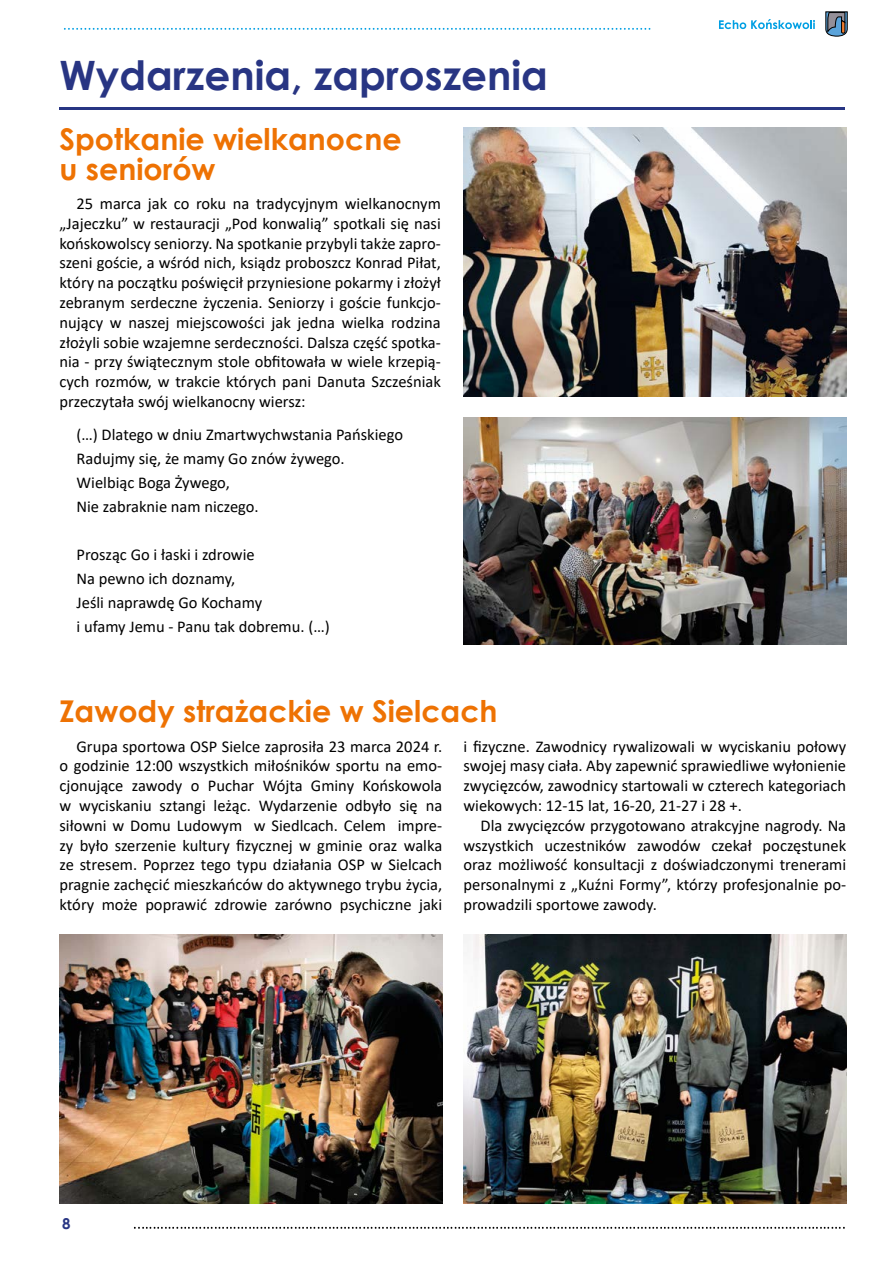
<style>
.page{position:relative;width:893px;height:1263px;background:#fff}
.page>*{position:absolute;margin:0;border:0;box-sizing:border-box;transform-origin:0 0}
.t1{font:700 40.5px "Century Gothic";color:#283583}
.t2{font:700 30px/30px "Century Gothic";color:#ee7203}
.t3{font:16.5px/19.8px "Calibri";color:#000;text-align:justify}
.t4{font:700 15px "Century Gothic";color:#283583}
</style>
<div class="page">
<svg style="left:134px;top:1227px;width:711px;height:2px"></svg>
<svg style="left:719px;top:19px;width:96px;height:10px"></svg>
<svg style="left:64px;top:28px;width:586px;height:2px"></svg>
<svg style="left:825px;top:12px;width:22px;height:24px"></svg>
<hr style="left:60px;top:107px;width:785px;height:3px;background:#283583">
<img style="left:463px;top:127px;width:383px;height:270px">
<img style="left:463px;top:417px;width:383px;height:228px">
<img style="left:60px;top:934px;width:382px;height:269px">
<img style="left:463px;top:934px;width:383px;height:269px">
<h1 class="t1" style="left:60px;top:44px;width:490px">Wydarzenia, zaproszenia</h1>
<h2 class="t2" style="left:60px;top:122px;width:344px">Spotkanie wielkanocne u seniorów</h2>
<p class="t3" style="left:60px;top:193px;width:383px;text-indent:17px">25 marca jak co roku na tradycyjnym wielkanocnym „Jajeczku” w restauracji „Pod konwalią” spotkali się nasi końskowolscy seniorzy. Na spotkanie przybyli także zapro&shy;szeni goście, a wśród nich, ksiądz proboszcz Konrad Piłat, który na początku poświęcił przyniesione pokarmy i złożył zebranym serdeczne życzenia. Seniorzy i goście funkcjo&shy;nujący w naszej miejscowości jak jedna wielka rodzina złożyli sobie wzajemne serdeczności. Dalsza część spotka&shy;nia - przy świątecznym stole obfitowała w wiele krzepią&shy;cych rozmów, w trakcie których pani Danuta Szcześniak przeczytała swój wielkanocny wiersz:</p>
<p class="t3" style="left:77px;top:422px;width:328px;line-height:24px;text-align:left">(…) Dlatego w dniu Zmartwychwstania Pańskiego Radujmy się, że mamy Go znów żywego.<br>Wielbiąc Boga Żywego,<br>Nie zabraknie nam niczego.</p>
<p class="t3" style="left:77px;top:542px;width:255px;line-height:24px;text-align:left">Prosząc Go i łaski i zdrowie<br>Na pewno ich doznamy,<br>Jeśli naprawdę Go Kochamy<br>i ufamy Jemu - Panu tak dobremu. (…)</p>
<h2 class="t2" style="left:60px;top:695px;width:440px">Zawody strażackie w Sielcach</h2>
<p class="t3" style="left:60px;top:736px;width:384px;text-indent:17px">Grupa sportowa OSP Sielce zaprosiła 23 marca 2024 r. o godzinie 12:00 wszystkich miłośników sportu na emo&shy;cjonujące zawody o Puchar Wójta Gminy Końskowola w wyciskaniu sztangi leżąc. Wydarzenie odbyło się na siłowni w Domu Ludowym w Siedlcach. Celem impre&shy;zy było szerzenie kultury fizycznej w gminie oraz walka ze stresem. Poprzez tego typu działania OSP w Sielcach pragnie zachęcić mieszkańców do aktywnego trybu życia, który może poprawić zdrowie zarówno psychiczne jaki</p>
<p class="t3" style="left:463px;top:736px;width:384px">i fizyczne. Zawodnicy rywalizowali w wyciskaniu połowy swojej masy ciała. Aby zapewnić sprawiedliwe wyłonienie zwycięzców, zawodnicy startowali w czterech kategoriach wiekowych: 12-15 lat, 16-20, 21-27 i 28 +.</p>
<p class="t3" style="left:463px;top:815px;width:384px;text-indent:17px">Dla zwycięzców przygotowano atrakcyjne nagrody. Na wszystkich uczestników zawodów czekał poczęstunek oraz możliwość konsultacji z doświadczonymi trenerami personalnymi z „Kuźni Formy”, którzy profesjonalnie po&shy;prowadzili sportowe zawody.</p>
<p class="t4" style="left:62px;top:1212px;width:10px">8</p>
</div>
